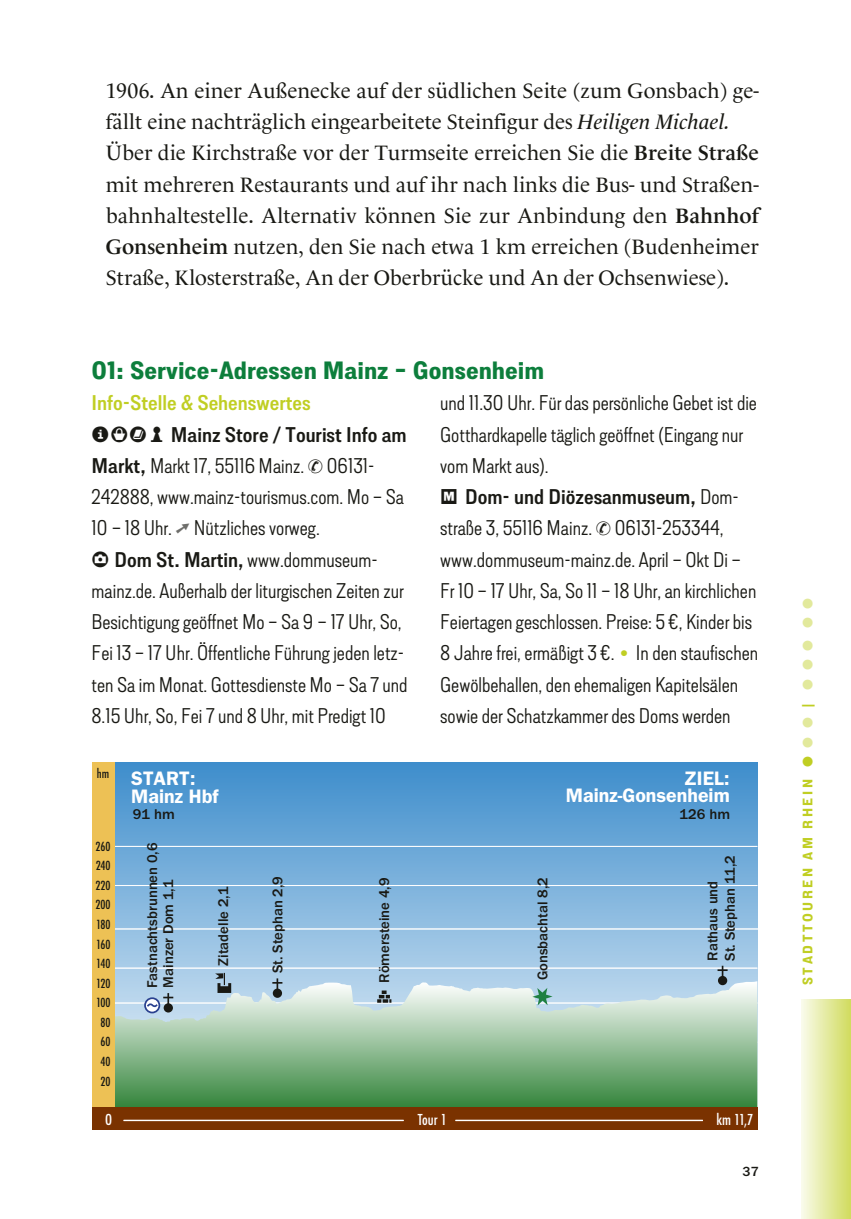
<style>
.page{position:relative;width:851px;height:1219px;background:#fff}
.page>*{position:absolute;margin:0;border:0;box-sizing:border-box;transform-origin:0 0}
.t1{font:700 25px "Lorimer No 2";color:#0d7e3c}
.t2{font:300 21.25px/31.2px "Lorimer No 2";color:#191914}
.t3{font:21.25px/31.2px "Le Monde Livre Std";color:#191914}
.t4{font:600 21.25px "Lorimer No 2";color:#c0ce23}
.t5{font:600 19.5px/17.2px "ITC Franklin Gothic Std";color:#fff}
.t6{font:500 14.75px/17.2px "Franklin Gothic";color:#191914}
.t7{font:500 condensed 14.75px "Futura";color:#fff}
.t8{font:500 14.75px "ITC Franklin Gothic Std";color:#191914}
.t9{font:700 13.75px "Lorimer No 2";letter-spacing:.19em;color:#c0ce23}
.t10{font:500 13.75px "ITC Franklin Gothic Std";color:#191914}
.t11{font:500 condensed 12.25px "Futura";color:#191914}
.s1{font-style:italic}
.s2{font-weight:600}
.s3{font-family:"Pmv Pic";font-weight:400;font-size:18.75px}
.s4{font-family:"ITC Franklin Gothic Std";font-weight:600;font-size:20px;color:#c0ce23}
.s5{font-family:"ITC Franklin Gothic Std"}
.s6{color:#e2e99c}
</style>
<div class="page">
<div style="left:801px;top:999px;width:49px;height:220px;background:linear-gradient(to right,#fafbeb,#d1dc60)"></div>
<svg style="left:114px;top:763px;width:643px;height:344px;background:#75adbe"></svg>
<hr style="left:110px;top:1042px;width:647px;height:1px;background:#fff">
<hr style="left:110px;top:1003px;width:647px;height:1px;background:#fff">
<hr style="left:112px;top:929px;width:646px;height:1px;background:#fff">
<hr style="left:110px;top:968px;width:647px;height:1px;background:#fff">
<hr style="left:110px;top:885px;width:647px;height:1px;background:#fff">
<hr style="left:110px;top:846px;width:647px;height:1px;background:#fff">
<hr style="left:110px;top:1081px;width:647px;height:1px;background:#fff">
<div style="left:92px;top:763px;width:22px;height:367px;background:#edc155"></div>
<div style="left:92px;top:1107px;width:665px;height:23px;background:#7a3200"></div>
<hr style="left:124px;top:1120px;width:279px;height:1px;background:#fff">
<hr style="left:455px;top:1120px;width:247px;height:1px;background:#fff">
<div style="left:144px;top:997px;width:16px;height:16px;border:2px solid #2a418f;border-radius:50%"></div>
<svg style="left:145px;top:966px;width:611px;height:56px;background:#c0d8de"></svg>
<svg style="left:717px;top:976px;width:10px;height:9px"></svg>
<p class="t3" style="left:106px;top:77px;width:654px">1906. An einer Außenecke auf der südlichen Seite (zum Gonsbach) ge&shy;fällt eine nachträglich eingearbeitete Steinfigur des <span class="s1">Heiligen Michael.</span></p>
<p class="t3" style="left:106px;top:139px;width:654px;text-align:justify">Über die Kirchstraße vor der Turmseite erreichen Sie die <span class="s2">Breite Straße </span>mit mehreren Restaurants und auf ihr nach links die Bus- und Straßen&shy;bahnhaltestelle. Alternativ können Sie zur Anbindung den <span class="s2">Bahnhof Gonsenheim</span> nutzen, den Sie nach etwa 1 km erreichen (Budenheimer Straße, Klosterstraße, An der Oberbrücke und An der Ochsenwiese).</p>
<p class="t1" style="left:92px;top:362px;width:454px">01: Service-Adressen Mainz – Gonsenheim</p>
<p class="t4" style="left:92px;top:395px;width:220px">Info-Stelle &amp; Sehenswertes</p>
<p class="t2" style="left:92px;top:420px;width:316px"><span class="s3">ilBD</span> <span class="s2">Mainz Store / Tourist Info am Markt,</span> Markt 17, 55116 Mainz. 06131- 242888, www.mainz-tourismus.com. Mo – Sa 10 – 18 Uhr. Nützliches vorweg.</p>
<p class="t2" style="left:92px;top:545px;width:317px"><span class="s3">v</span> <span class="s2">Dom St. Martin,</span> www.dommuseum&shy;mainz.de. Außerhalb der liturgischen Zeiten zur Besichtigung geöffnet Mo – Sa 9 – 17 Uhr, So, Fei 13 – 17 Uhr. Öffentliche Führung jeden letz&shy;ten Sa im Monat. Gottesdienste Mo – Sa 7 und 8.15 Uhr, So, Fei 7 und 8 Uhr, mit Predigt 10</p>
<p class="t2" style="left:440px;top:389px;width:318px">und 11.30 Uhr. Für das persönliche Gebet ist die<br>Gotthardkapelle täglich geöffnet (Eingang nur vom Markt aus).</p>
<p class="t2" style="left:440px;top:483px;width:319px"><span class="s3">m</span> <span class="s2">Dom- und Diözesanmuseum,</span> Dom&shy;straße 3, 55116 Mainz. 06131-253344, www.dommuseum-mainz.de. April – Okt Di – Fr 10 – 17 Uhr, Sa, So 11 – 18 Uhr, an kirchlichen Feiertagen geschlossen. Preise: 5 €, Kinder bis 8 Jahre frei, ermäßigt 3 €. <span class="s4">•</span> In den staufischen Gewölbehallen, den ehemaligen Kapitelsälen sowie der Schatzkammer des Doms werden</p>
<p class="t11" style="left:97px;top:765px;width:14px">hm</p>
<p class="t11" style="left:95px;top:838px;width:17px">260</p>
<p class="t11" style="left:96px;top:858px;width:16px">240</p>
<p class="t11" style="left:95px;top:877px;width:17px">220</p>
<p class="t11" style="left:95px;top:897px;width:17px">200</p>
<p class="t11" style="left:96px;top:917px;width:16px">180</p>
<p class="t11" style="left:96px;top:936px;width:16px">160</p>
<p class="t11" style="left:96px;top:956px;width:16px">140</p>
<p class="t11" style="left:96px;top:975px;width:16px">120</p>
<p class="t11" style="left:96px;top:995px;width:16px">100</p>
<p class="t11" style="left:100px;top:1014px;width:12px">80</p>
<p class="t11" style="left:100px;top:1034px;width:12px">60</p>
<p class="t11" style="left:100px;top:1054px;width:12px">40</p>
<p class="t11" style="left:100px;top:1073px;width:12px">20</p>
<p class="t5" style="left:131px;top:771px;width:88px">START:<br>Mainz Hbf</p>
<p class="t5" style="left:566px;top:771px;width:165px;text-align:right">ZIEL:<br>Mainz-Gonsenheim</p>
<p class="t8" style="left:133px;top:809px;width:44px">91 hm</p>
<p class="t8" style="left:679px;top:809px;width:52px">126 hm</p>
<p class="t6" style="left:145px;top:988px;width:147px;rotate:-90deg">Fastnachtsbrunnen <span class="s5">0,6</span></p>
<p class="t6" style="left:705px;top:961px;width:107px;rotate:-90deg">Rathaus und<br>St. Stephan <span class="s5">11,2</span></p>
<p class="t6" style="left:270px;top:973px;width:99px;rotate:-90deg">St. Stephan <span class="s5">2,9</span></p>
<p class="t6" style="left:161px;top:988px;width:110px;rotate:-90deg">Mainzer Dom <span class="s5">1,1</span></p>
<p class="t6" style="left:535px;top:980px;width:105px;rotate:-90deg">Gonsbachtal <span class="s5">8,2</span></p>
<p class="t6" style="left:377px;top:983px;width:107px;rotate:-90deg">Römersteine 4,9</p>
<p class="t6" style="left:216px;top:966px;width:81px;rotate:-90deg">Zitadelle <span class="s5">2,1</span></p>
<p class="t7" style="left:105px;top:1110px;width:9px">O</p>
<p class="t7" style="left:418px;top:1110px;width:31px">Tour 1</p>
<p class="t7" style="left:716px;top:1110px;width:38px">km 11,7</p>
<p class="t10" style="left:742px;top:1163px;width:18px">37</p>
<p class="t9" style="left:802px;top:985px;width:389px;rotate:-90deg">STADTTOUREN AM RHEIN ● <span class="s6">●</span> <span class="s6">●</span> | <span class="s6">●</span> <span class="s6">●</span> <span class="s6">●</span> <span class="s6">●</span> <span class="s6">●</span></p>
</div>
